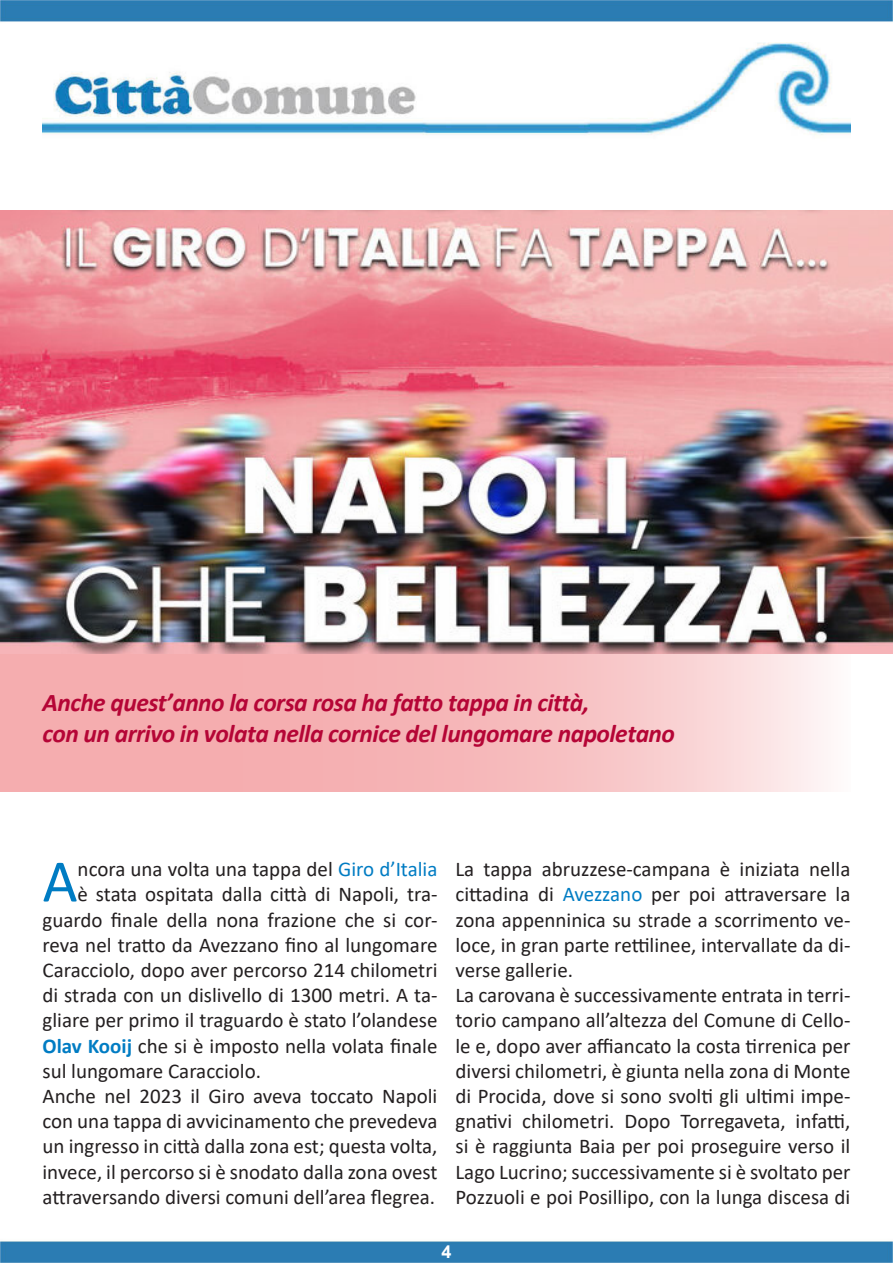
<style>
.page{position:relative;width:893px;height:1263px;background:#fff}
.page>*{position:absolute;margin:0;border:0;box-sizing:border-box;transform-origin:0 0}
.t1{font:60.75px "Calibri";color:#007cc3}
.t2{font:italic 700 25.5px "Calibri";letter-spacing:-.02em;color:#b50536}
.t3{font:21px/25.2px "Calibri";color:#231f20;text-align:justify}
.Corpo_del_testo{font:700 18px "Arial";color:#fff}
.s1{color:#007cc3}
.s2{font-weight:700;color:#007cc3}
</style>
<div class="page">
<img style="left:0;top:0;width:893px;height:1263px">
<img style="left:43px;top:43px;width:807px;height:124px">
<svg style="left:0;top:654px;width:850px;height:138px;background:#f6bec0"></svg>
<img style="left:0;top:211px;width:893px;height:443px">
<p class="t2" style="left:42px;top:685px;width:548px">Anche quest’anno la corsa rosa ha fatto tappa in città,</p>
<p class="t2" style="left:42px;top:715px;width:634px">con un arrivo in volata nella cornice del lungomare napoletano</p>
<p class="t1" style="left:43px;top:839px;width:37px">A</p>
<p class="t3" style="left:78px;top:856px;width:361px">ncora una volta una tappa del <span class="s1">Giro d’Italia</span></p>
<p class="t3" style="left:78px;top:881px;width:361px">è stata ospitata dalla città di Napoli, tra-</p>
<p class="t3" style="left:43px;top:906px;width:396px">guardo finale della nona frazione che si cor-</p>
<p class="t3" style="left:43px;top:932px;width:396px">reva nel tratto da Avezzano fino al lungomare</p>
<p class="t3" style="left:43px;top:957px;width:396px">Caracciolo, dopo aver percorso 214 chilometri</p>
<p class="t3" style="left:43px;top:982px;width:396px">di strada con un dislivello di 1300 metri. A ta-</p>
<p class="t3" style="left:43px;top:1007px;width:396px">gliare per primo il traguardo è stato l’olandese</p>
<p class="t3" style="left:43px;top:1032px;width:396px"><span class="s2">Olav Kooij</span> che si è imposto nella volata finale</p>
<p class="t3" style="left:43px;top:1058px;width:220px">sul lungomare Caracciolo.</p>
<p class="t3" style="left:43px;top:1083px;width:396px">Anche nel 2023 il Giro aveva toccato Napoli con una tappa di avvicinamento che prevedeva un ingresso in città dalla zona est; questa volta, invece, il percorso si è snodato dalla zona ovest attraversando diversi comuni dell’area flegrea.</p>
<p class="t3" style="left:455px;top:856px;width:396px">La tappa abruzzese-campana è iniziata nella cittadina di <span class="s1">Avezzano</span> per poi attraversare la zona appenninica su strade a scorrimento ve&shy;loce, in gran parte rettilinee, intervallate da di&shy;verse gallerie.</p>
<p class="t3" style="left:455px;top:982px;width:396px">La carovana è successivamente entrata in terri&shy;torio campano all’altezza del Comune di Cello&shy;le e, dopo aver affiancato la costa tirrenica per diversi chilometri, è giunta nella zona di Monte di Procida, dove si sono svolti gli ultimi impe&shy;gnativi chilometri. Dopo Torregaveta, infatti, si è raggiunta Baia per poi proseguire verso il Lago Lucrino; successivamente si è svoltato per Pozzuoli e poi Posillipo, con la lunga discesa di</p>
<p class="Corpo_del_testo" style="left:441px;top:1238px;width:12px">4</p>
</div>
